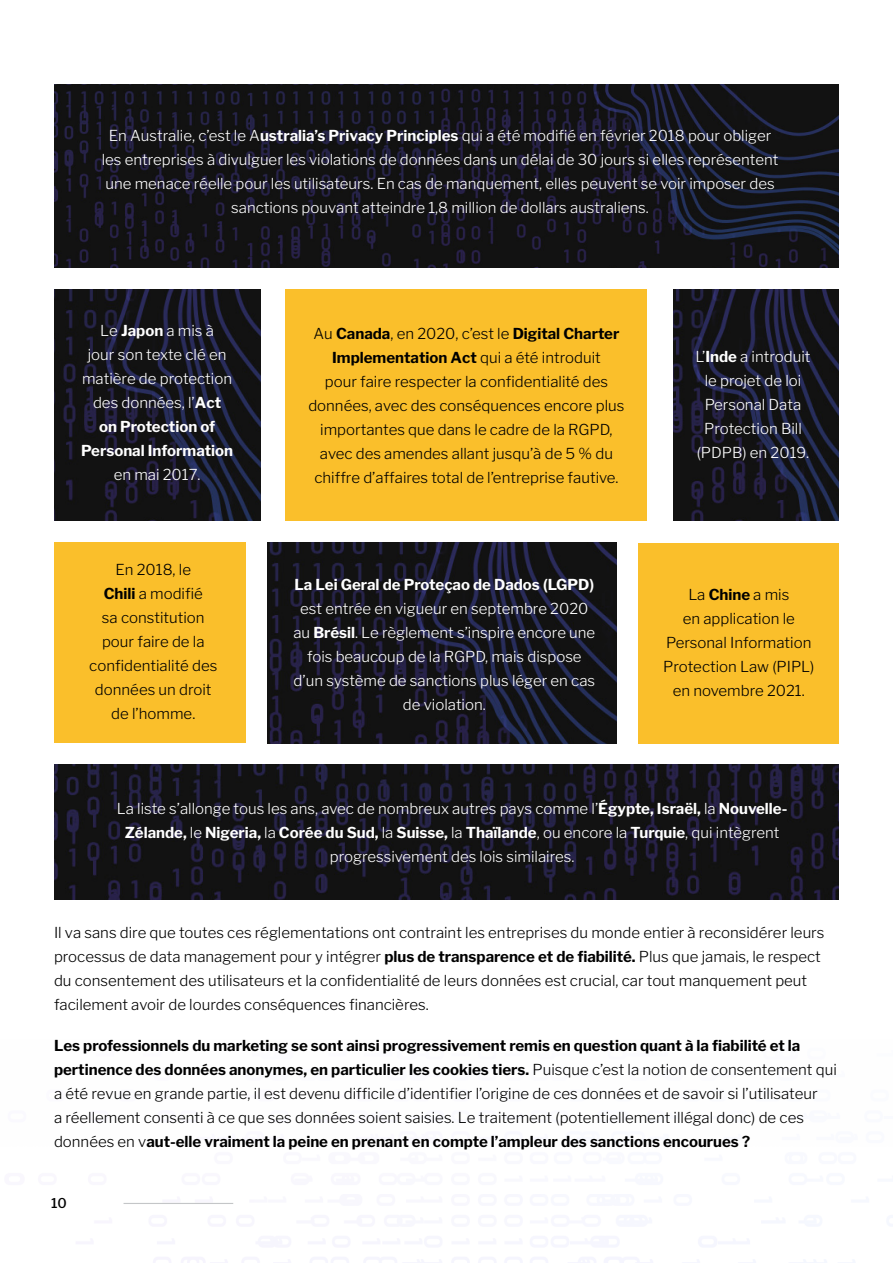
<style>
.page{position:relative;width:893px;height:1263px;background:#fff}
.page>*{position:absolute;margin:0;border:0;box-sizing:border-box;transform-origin:0 0}
.t1{font:300 15px/24px "Libre Franklin";color:#000;text-align:center}
.t2{font:300 15px/24px "Libre Franklin";color:#fff;text-align:center}
.t3{font:700 15px "Libre Franklin";color:#fff}
.t4{font:500 13.5px "Libre Franklin";color:#000}
.s1{font-weight:700}
</style>
<div class="page">
<div style="left:54px;top:542px;width:192px;height:201px;background:#fabf2b"></div>
<img style="left:268px;top:542px;width:349px;height:201px">
<img style="left:54px;top:765px;width:785px;height:134px">
<div style="left:639px;top:543px;width:200px;height:200px;background:#fabf2b"></div>
<div style="left:286px;top:289px;width:361px;height:232px;background:#fabf2b"></div>
<img style="left:54px;top:289px;width:206px;height:232px">
<img style="left:673px;top:290px;width:166px;height:231px">
<img style="left:54px;top:85px;width:785px;height:183px">
<hr style="left:124px;top:1203px;width:109px;height:1px;background:#c4c6c8">
<p class="t2" style="left:102px;top:124px;width:678px">En Australie, c’est le A<span class="s1">ustralia’s Privacy Principles</span> qui a été modifié en février 2018 pour obliger les entreprises à divulguer les violations de données dans un délai de 30 jours si elles représentent une menace réelle pour les utilisateurs. En cas de manquement, elles peuvent se voir imposer des sanctions pouvant atteindre 1,8 million de dollars australiens.</p>
<p class="t2" style="left:81px;top:319px;width:154px">Le <span class="s1">Japon</span> a mis à<br>jour son texte clé en matière de protection des données, l’<span class="s1">Act<br>on Protection of<br>Personal Information</span></p>
<p class="t2" style="left:114px;top:463px;width:88px">en mai 2017.</p>
<p class="t1" style="left:89px;top:558px;width:130px">En 2018, le<br><span class="s1">Chili</span> a modifié<br>sa constitution pour faire de la confidentialité des données un droit de l’homme.</p>
<p class="t1" style="left:308px;top:321px;width:318px">Au <span class="s1">Canada</span>, en 2020, c’est le <span class="s1">Digital Charter Implementation Act</span> qui a été introduit<br>pour faire respecter la confidentialité des données, avec des conséquences encore plus importantes que dans le cadre de la RGPD, avec des amendes allant jusqu’à de 5 % du chiffre d’affaires total de l’entreprise fautive.</p>
<p class="t3" style="left:295px;top:575px;width:301px">La Lei Geral de Proteçao de Dados (LGPD)</p>
<p class="t2" style="left:293px;top:596px;width:303px">est entrée en vigueur en septembre 2020 au <span class="s1">Brésil</span>. Le règlement s’inspire encore une fois beaucoup de la RGPD, mais dispose d’un système de sanctions plus léger en cas de violation.</p>
<p class="t2" style="left:695px;top:344px;width:117px">L’<span class="s1">Inde</span> a introduit le projet de loi<br>Personal Data<br>Protection Bill (PDPB) en 2019.</p>
<p class="t1" style="left:663px;top:583px;width:153px">La <span class="s1">Chine</span> a mis<br>en application le<br>Personal Information<br>Protection Law (PIPL) en novembre 2021.</p>
<p class="t2" style="left:117px;top:796px;width:672px">La liste s’allonge tous les ans, avec de nombreux autres pays comme l’<span class="s1">Égypte, Israël,</span> la <span class="s1">Nouvelle-<br>Zélande,</span> le <span class="s1">Nigeria,</span> la <span class="s1">Corée du Sud,</span> la <span class="s1">Suisse,</span> la <span class="s1">Thaïlande</span>, ou encore la <span class="s1">Turquie</span>, qui intègrent progressivement des lois similaires.</p>
<p class="t1" style="left:54px;top:921px;width:772px;text-align:left">Il va sans dire que toutes ces réglementations ont contraint les entreprises du monde entier à reconsidérer leurs processus de data management pour y intégrer <span class="s1">plus de transparence et de fiabilité.</span> Plus que jamais, le respect du consentement des utilisateurs et la confidentialité de leurs données est crucial, car tout manquement peut facilement avoir de lourdes conséquences financières.</p>
<p class="t1" style="left:54px;top:1034px;width:784px;text-align:left"><span class="s1">Les professionnels du marketing se sont ainsi progressivement remis en question quant à la fiabilité et la pertinence des données anonymes, en particulier les cookies tiers.</span> Puisque c’est la notion de consentement qui a été revue en grande partie, il est devenu difficile d’identifier l’origine de ces données et de savoir si l’utilisateur<br>a réellement consenti à ce que ses données soient saisies. Le traitement (potentiellement illégal donc) de ces données en v<span class="s1">aut-elle vraiment la peine en prenant en compte l’ampleur des sanctions encourues ?</span></p>
<p class="t4" style="left:51px;top:1195px;width:17px">10</p>
</div>
